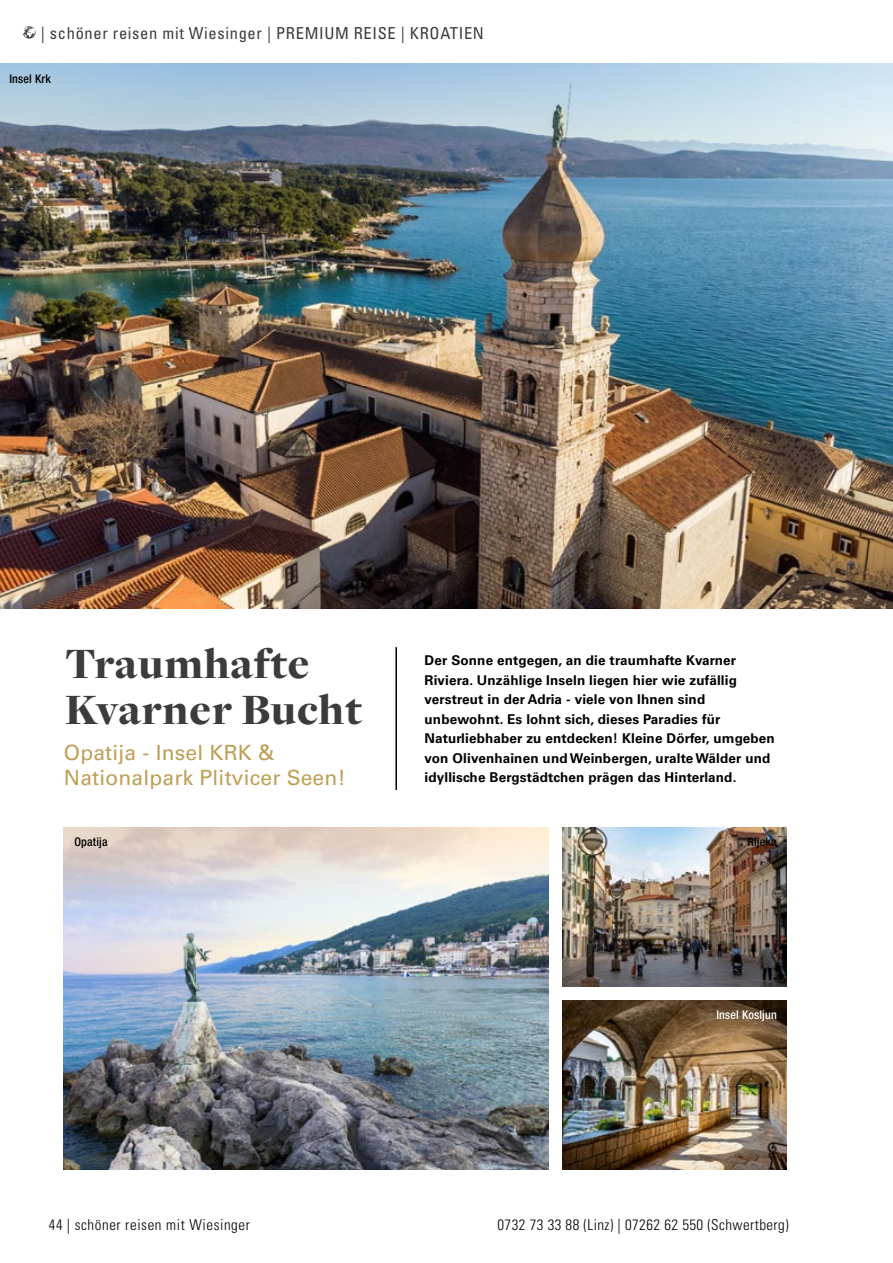
<style>
.page{position:relative;width:893px;height:1263px;background:#fff}
.page>*{position:absolute;margin:0;border:0;box-sizing:border-box;transform-origin:0 0}
.t1{font:900 45px/46.5px "Freight Disp Pro";letter-spacing:.02em;color:#3c3c3b}
.t2{font:21px/25.2px "Univers";letter-spacing:.01em;color:#be9f56}
.t3{font:condensed 16.5px "Univers";letter-spacing:.04em;color:#3c3c3b}
.t4{font:300 condensed 15px "Univers";letter-spacing:.03em;color:#000}
.t5{font:700 13.5px/19.5px "Univers";letter-spacing:.01em;color:#000}
.t6{font:500 condensed 12px "Helvetica Neue LTW1 G";letter-spacing:.015em;color:#000}
.t7{font:500 condensed 12px "Helvetica Neue LTW1 G";letter-spacing:.015em;color:#fff}
</style>
<div class="page">
<img style="left:0;top:63px;width:893px;height:545px">
<svg style="left:23px;top:26px;width:13px;height:13px"></svg>
<hr style="left:395px;top:647px;width:2px;height:143px;background:#000">
<img style="left:64px;top:827px;width:485px;height:342px">
<img style="left:562px;top:827px;width:224px;height:160px">
<img style="left:562px;top:1001px;width:224px;height:168px">
<p class="t3" style="left:41px;top:22px;width:445px">| schöner reisen mit Wiesinger | PREMIUM REISE | KROATIEN</p>
<p class="t6" style="left:9px;top:71px;width:43px">Insel Krk</p>
<h1 class="t1" style="left:65px;top:639px;width:299px">Traumhafte<br>Kvarner Bucht</h1>
<p class="t5" style="left:425px;top:651px;width:352px">Der Sonne entgegen, an die traumhafte Kvarner Riviera. Unzählige Inseln liegen hier wie zufällig verstreut in der Adria - viele von Ihnen sind unbewohnt. Es lohnt sich, dieses Paradies für Naturliebhaber zu entdecken! Kleine Dörfer, umgeben von Olivenhainen und Weinbergen, uralte Wälder und idyllische Bergstädtchen prägen das Hinterland.</p>
<h2 class="t2" style="left:64px;top:740px;width:283px">Opatija - Insel KRK &amp;<br>Nationalpark Plitvicer Seen!</h2>
<p class="t6" style="left:74px;top:835px;width:35px">Opatija</p>
<p class="t6" style="left:747px;top:834px;width:31px">Rijeka</p>
<p class="t7" style="left:716px;top:1007px;width:62px">Insel Kosljun</p>
<p class="t4" style="left:49px;top:1216px;width:203px">44 | schöner reisen mit Wiesinger</p>
<p class="t4" style="left:497px;top:1216px;width:293px">0732 73 33 88 (Linz) | 07262 62 550 (Schwertberg)</p>
</div>
